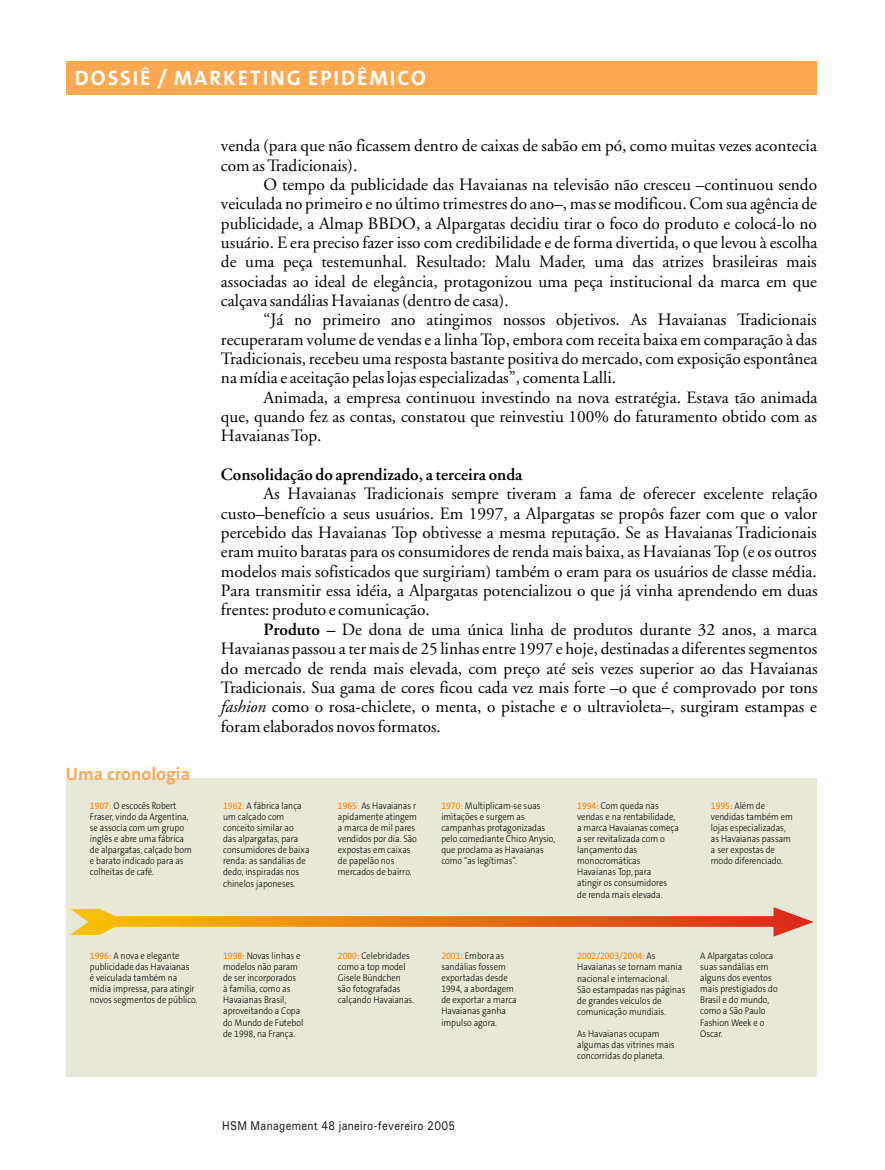
<style>
.page{position:relative;width:885px;height:1170px;background:#fff}
.page>*{position:absolute;margin:0;border:0;box-sizing:border-box;transform-origin:0 0}
.t1{font:700 21px "The Sans B7";letter-spacing:.095em;color:#fff}
.t2{font:700 18px "The Sans B7";color:#ffa852}
.t3{font:17.25px/19.4px "Adobe Garamond";color:#000;text-align:justify}
.t4{font:600 17.25px "Adobe Garamond";color:#000}
.t5{font:12.75px "Univers";letter-spacing:.035em;color:#1f1a17;scale:.84 1}
.t6{font:300 9.75px/11.1px "The Sans B3";color:#000;scale:.89 1}
.t7{font:9.75px "The Sans B5 Plain";color:#ff8000;scale:.89 1}
.s1{font-weight:600}
.s2{font-style:italic}
.s3{font-family:"The Sans B5 Plain";font-weight:400;color:#ff8000}
.s4{color:#ff8000}
.s5{font-family:"The Sans B3";font-weight:300;color:#000}
</style>
<div class="page">
<div style="left:66px;top:62px;width:751px;height:33px;background:#ffa852"></div>
<div style="left:66px;top:778px;width:751px;height:299px;background:#e8e8d6"></div>
<svg style="left:70px;top:907px;width:744px;height:30px"></svg>
<p class="t1" style="left:75px;top:70px;width:353px">DOSSIÊ / MARKETING EPIDÊMICO</p>
<p class="t2" style="left:66px;top:766px;width:126px">Uma cronologia</p>
<p class="t3" style="left:221px;top:138px;width:598px">venda (para que não ficassem dentro de caixas de sabão em pó, como muitas vezes acontecia com as Tradicionais).</p>
<p class="t3" style="left:221px;top:176px;width:598px;text-indent:43px">O tempo da publicidade das Havaianas na televisão não cresceu –continuou sendo veiculada no primeiro e no último trimestres do ano–, mas se modificou. Com sua agência de publicidade, a Almap BBDO, a Alpargatas decidiu tirar o foco do produto e colocá-lo no usuário. E era preciso fazer isso com credibilidade e de forma divertida, o que levou à escolha de uma peça testemunhal. Resultado: Malu Mader, uma das atrizes brasileiras mais associadas ao ideal de elegância, protagonizou uma peça institucional da marca em que calçava sandálias Havaianas (dentro de casa).</p>
<p class="t3" style="left:221px;top:312px;width:598px;text-indent:43px">“Já no primeiro ano atingimos nossos objetivos. As Havaianas Tradicionais recuperaram volume de vendas e a linha Top, embora com receita baixa em comparação à das Tradicionais, recebeu uma resposta bastante positiva do mercado, com exposição espontânea na mídia e aceitação pelas lojas especializadas”, comenta Lalli.</p>
<p class="t3" style="left:221px;top:389px;width:598px;text-indent:43px">Animada, a empresa continuou investindo na nova estratégia. Estava tão animada que, quando fez as contas, constatou que reinvestiu 100% do faturamento obtido com as Havaianas Top.</p>
<p class="t4" style="left:221px;top:468px;width:303px">Consolidação do aprendizado, a terceira onda</p>
<p class="t3" style="left:221px;top:486px;width:598px;text-indent:43px">As Havaianas Tradicionais sempre tiveram a fama de oferecer excelente relação custo–benefício a seus usuários. Em 1997, a Alpargatas se propôs fazer com que o valor percebido das Havaianas Top obtivesse a mesma reputação. Se as Havaianas Tradicionais eram muito baratas para os consumidores de renda mais baixa, as Havaianas Top (e os outros modelos mais sofisticados que surgiriam) também o eram para os usuários de classe média.<br>Para transmitir essa idéia, a Alpargatas potencializou o que já vinha aprendendo em duas frentes: produto e comunicação.</p>
<p class="t3" style="left:221px;top:621px;width:598px;text-indent:43px"><span class="s1">Produto –</span> De dona de uma única linha de produtos durante 32 anos, a marca Havaianas passou a ter mais de 25 linhas entre 1997 e hoje, destinadas a diferentes segmentos do mercado de renda mais elevada, com preço até seis vezes superior ao das Havaianas Tradicionais. Sua gama de cores ficou cada vez mais forte –o que é comprovado por tons <span class="s2">fashion</span> como o rosa-chiclete, o menta, o pistache e o ultravioleta–, surgiram estampas e foram elaborados novos formatos.</p>
<p class="t6" style="left:90px;top:801px;width:116px"><span class="s3">1907</span><span class="s4">:</span> O escocês Robert<br>Fraser, vindo da Argentina, se associa com um grupo inglês e abre uma fábrica de alpargatas, calçado bom e barato indicado para as colheitas de café.</p>
<p class="t6" style="left:441px;top:801px;width:130px"><span class="s3">1970:</span> Multiplicam-se suas imitações e surgem as campanhas protagonizadas pelo comediante Chico Anysio, que proclama as Havaianas como “as legítimas”.</p>
<p class="t6" style="left:711px;top:801px;width:93px"><span class="s3">1995:</span> Além de vendidas também em lojas especializadas, as Havaianas passam a ser expostas de modo diferenciado.</p>
<p class="t6" style="left:223px;top:801px;width:99px"><span class="s3">1962</span><span class="s4">:</span> A fábrica lança um calçado com conceito similar ao<br>das alpargatas, para consumidores de baixa renda: as sandálias de dedo, inspiradas nos chinelos japoneses.</p>
<p class="t6" style="left:338px;top:801px;width:90px"><span class="s3">1965</span><span class="s4">:</span> As Havaianas r apidamente atingem a marca de mil pares vendidos por dia. São expostas em caixas de papelão nos mercados de bairro.</p>
<p class="t6" style="left:577px;top:801px;width:116px"><span class="s3">1994:</span> Com queda nas vendas e na rentabilidade, a marca Havaianas começa a ser revitalizada com o lançamento das monocromáticas<br>Havaianas Top, para<br>atingir os consumidores<br>de renda mais elevada.</p>
<p class="t6" style="left:90px;top:951px;width:123px"><span class="s3">1996:</span> A nova e elegante publicidade das Havaianas<br>é veiculada também na mídia impressa, para atingir novos segmentos de público.</p>
<p class="t6" style="left:223px;top:951px;width:92px"><span class="s3">1998:</span> Novas linhas e modelos não param de ser incorporados à família, como as<br>Havaianas Brasil, aproveitando a Copa do Mundo de Futebol de 1998, na França.</p>
<p class="t6" style="left:338px;top:951px;width:87px"><span class="s3">2000:</span> Celebridades como a top model<br>Gisele Bündchen são fotografadas calçando Havaianas.</p>
<p class="t6" style="left:441px;top:951px;width:86px"><span class="s3">2001:</span> Embora as sandálias fossem exportadas desde<br>1994, a abordagem de exportar a marca<br>Havaianas ganha impulso agora.</p>
<p class="t7" style="left:577px;top:952px;width:90px">2002/2003/2004: <span class="s5">As</span></p>
<p class="t6" style="left:577px;top:963px;width:123px">Havaianas se tornam mania nacional e internacional.<br>São estampadas nas páginas de grandes veículos de comunicação mundiais.</p>
<p class="t6" style="left:577px;top:1029px;width:111px">As Havaianas ocupam algumas das vitrines mais concorridas do planeta.</p>
<p class="t6" style="left:700px;top:951px;width:89px">A Alpargatas coloca suas sandálias em alguns dos eventos mais prestigiados do<br>Brasil e do mundo, como a São Paulo<br>Fashion Week e o<br>Oscar.</p>
<p class="t5" style="left:222px;top:1121px;width:279px">HSM Management 48 janeiro-fevereiro 2005</p>
</div>
